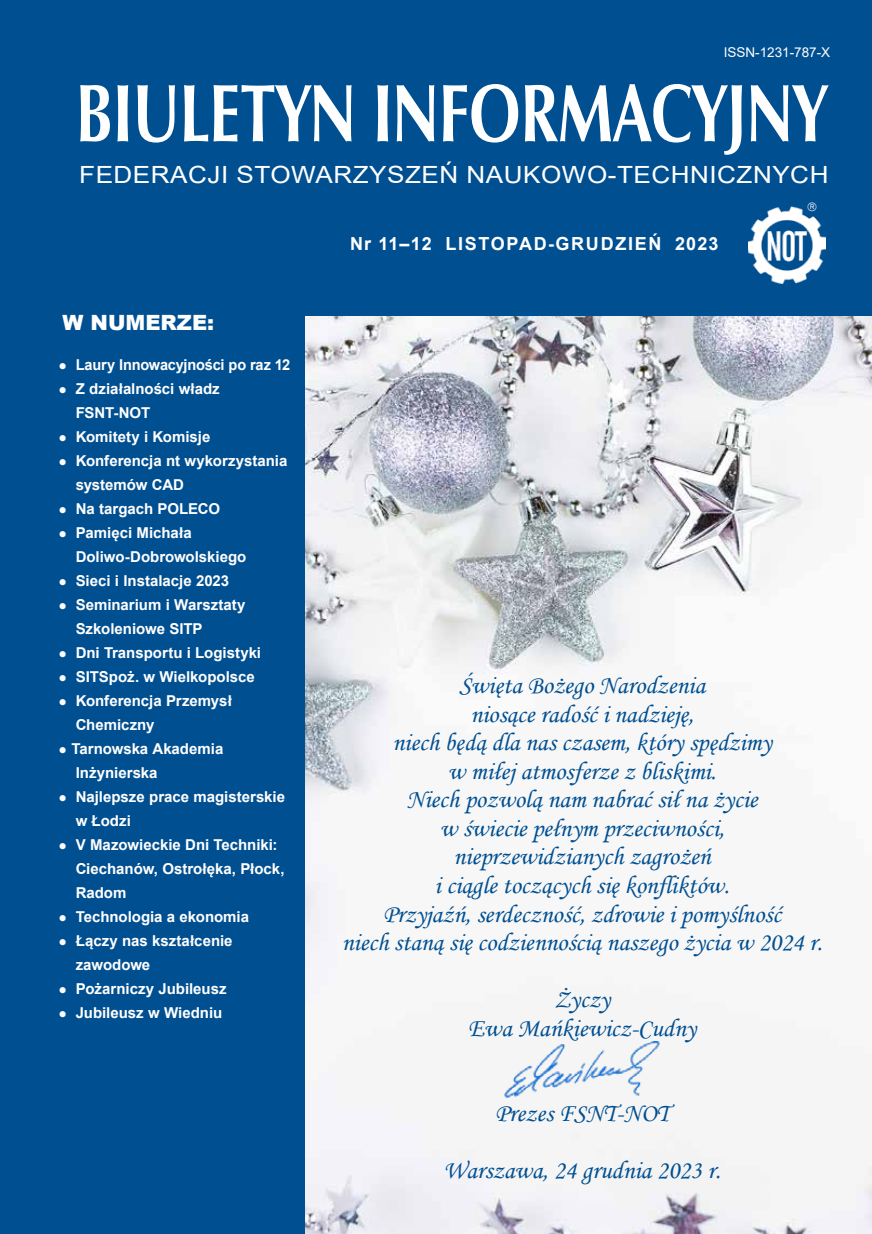
<style>
.page{position:relative;width:872px;height:1234px;background:#fff}
.page>*{position:absolute;margin:0;border:0;box-sizing:border-box;transform-origin:0 0}
.t1{font:700 82.5px "Zapf Humnst EU";color:#fff;scale:.75 1}
.t2{font:25.5px/28.5px "Monotype Corsiva";color:#004f91;text-align:center}
.t3{font:23.7px "Arial";letter-spacing:.02em;color:#fff;scale:1.1 1}
.t4{font:900 21px "Arial";color:#fff}
.t5{font:700 18px "Arial";letter-spacing:.095em;color:#fff}
.t6{font:700 15px/24px "Arial";color:#fff}
.t7{font:13.5px "Arial";color:#fff}
</style>
<div class="page">
<img style="left:304px;top:316px;width:568px;height:917px">
<div style="left:0;top:0;width:872px;height:316px;background:#004f91"></div>
<div style="left:0;top:302px;width:304px;height:931px;background:#004f91"></div>
<img style="left:748px;top:206px;width:77px;height:78px">
<img style="left:502px;top:1040px;width:160px;height:59px">
<svg style="left:807px;top:206px;width:9px;height:5px"></svg>
<p class="t7" style="left:723px;top:43px;width:108px">ISSN-1231-787-X</p>
<h1 class="t1" style="left:76px;top:62px;width:1003px">BIULETYN INFORMACYJNY</h1>
<h3 class="t3" style="left:79px;top:158px;width:682px">FEDERACJI STOWARZYSZEŃ NAUKOWO-TECHNICZNYCH</h3>
<h3 class="t4" style="left:63px;top:307px;width:153px">W NUMERZE:</h3>
<p class="t6" style="left:71px;top:352px;width:220px">Laury Innowacyjności po raz 12<br>Z działalności władz<br>FSNT-NOT<br>Komitety i Komisje<br>Konferencja nt wykorzystania systemów CAD<br>Na targach POLECO<br>Pamięci Michała<br>Doliwo-Dobrowolskiego<br>Sieci i Instalacje 2023<br>Seminarium i Warsztaty<br>Szkoleniowe SITP<br>Dni Transportu i Logistyki<br>SITSpoż. w Wielkopolsce<br>Konferencja Przemysł<br>Chemiczny<br>Tarnowska Akademia<br>Inżynierska<br>Najlepsze prace magisterskie w Łodzi<br>V Mazowieckie Dni Techniki:<br>Ciechanów, Ostrołęka, Płock,<br>Radom<br>Technologia a ekonomia<br>Łączy nas kształcenie zawodowe<br>Pożarniczy Jubileusz<br>Jubileusz w Wiedniu</p>
<p class="t5" style="left:350px;top:231px;width:370px">Nr 11–12 LISTOPAD-GRUDZIEŃ 2023</p>
<p class="t2" style="left:342px;top:671px;width:482px">Święta Bożego Narodzenia<br>niosące radość i nadzieję,<br>niech będą dla nas czasem, który spędzimy<br>w miłej atmosferze z bliskimi.<br>Niech pozwolą nam nabrać sił na życie<br>w świecie pełnym przeciwności,<br>nieprzewidzianych zagrożeń<br>i ciągle toczących się konfliktów.<br>Przyjaźń, serdeczność, zdrowie i pomyślność<br>niech staną się codziennością naszego życia w 2024 r.</p>
<h2 class="t2" style="left:468px;top:984px;width:229px">Życzy<br>Ewa Mańkiewicz-Cudny</h2>
<h2 class="t2" style="left:495px;top:1098px;width:175px">Prezes FSNT-NOT</h2>
<h2 class="t2" style="left:443px;top:1155px;width:278px">Warszawa, 24 grudnia 2023 r.</h2>
</div>
